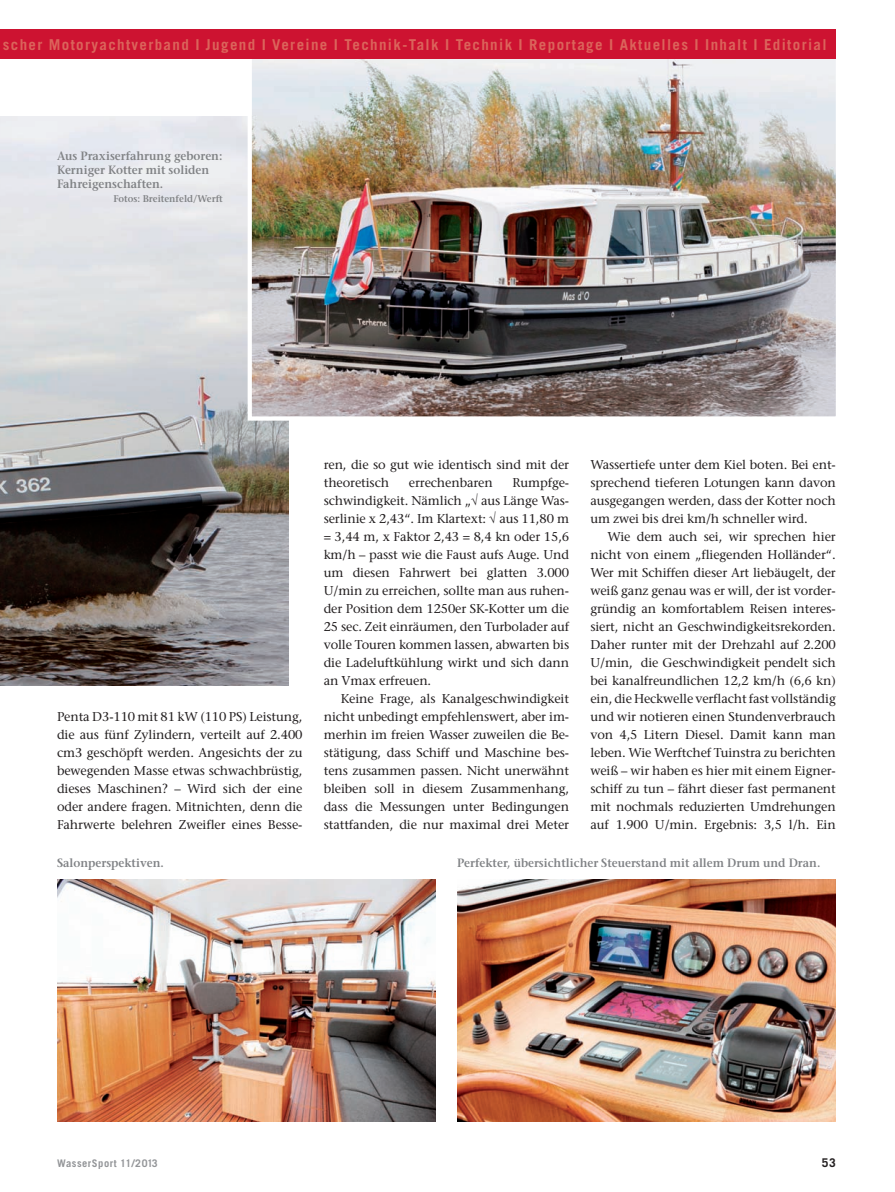
<style>
.page{position:relative;width:895px;height:1192px;background:#fff}
.page>*{position:absolute;margin:0;border:0;box-sizing:border-box;transform-origin:0 0}
.t1{font:700 15px "Trade Gothic";letter-spacing:.09em;color:#db645b}
.t2{font:12.75px/18px "Stone Serif";letter-spacing:-.01em;color:#231f20;text-align:justify}
.t3{font:600 12px/14.2px "Stone Serif";color:#808285;scale:.95 1}
.t4{font:700 12px "Trade Gothic";color:#231f20}
.t5{font:700 10.5px "Trade Gothic";letter-spacing:.045em;color:#939598}
.t6{font:600 9.75px "Stone Serif";color:#808285;scale:.95 1}
</style>
<div class="page">
<img style="left:0;top:117px;width:288px;height:568px">
<img style="left:252px;top:59px;width:582px;height:357px">
<div style="left:247px;top:37px;width:592px;height:384px;border:4px solid #fff"></div>
<img style="left:57px;top:879px;width:378px;height:242px">
<img style="left:457px;top:879px;width:378px;height:242px">
<div style="left:0;top:29px;width:835px;height:30px;background:#cd1331"></div>
<p class="t1" style="left:3px;top:39px;width:825px">scher Motoryachtverband I Jugend I Vereine I Technik-Talk I Technik I Reportage I Aktuelles I Inhalt I Editorial</p>
<p class="t3" style="left:57px;top:148px;width:176px">Aus Praxiserfahrung geboren:<br>Kerniger Kotter mit soliden<br>Fahreigenschaften.</p>
<p class="t6" style="left:113px;top:193px;width:117px">Fotos: Breitenfeld/Werft</p>
<p class="t2" style="left:57px;top:708px;width:247px">Penta D3-110 mit 81 kW (110 PS) Leistung, die aus fünf Zylindern, verteilt auf 2.400 cm3 geschöpft werden. Angesichts der zu bewegenden Masse etwas schwachbrüstig, dieses Maschinen? – Wird sich der eine oder andere fragen. Mitnichten, denn die Fahrwerte belehren Zweifler eines Besse-</p>
<p class="t2" style="left:323px;top:456px;width:247px">ren, die so gut wie identisch sind mit der theoretisch</p>
<p class="t2" style="left:409px;top:474px;width:85px">errechenbaren</p>
<p class="t2" style="left:512px;top:474px;width:58px">Rumpfge-</p>
<p class="t2" style="left:323px;top:492px;width:247px">schwindigkeit. Nämlich „√ aus Länge Was-</p>
<p class="t2" style="left:323px;top:510px;width:247px">serlinie x 2,43“. Im Klartext: √ aus 11,80 m</p>
<p class="t2" style="left:323px;top:528px;width:247px">= 3,44 m, x Faktor 2,43 = 8,4 kn oder 15,6</p>
<p class="t2" style="left:323px;top:546px;width:247px">km/h – passt wie die Faust aufs Auge. Und</p>
<p class="t2" style="left:323px;top:564px;width:247px">um diesen Fahrwert bei glatten 3.000</p>
<p class="t2" style="left:323px;top:582px;width:247px">U/min zu erreichen, sollte man aus ruhen-</p>
<p class="t2" style="left:323px;top:600px;width:247px">der Position dem 1250er SK-Kotter um die</p>
<p class="t2" style="left:323px;top:618px;width:247px">25 sec. Zeit einräumen, den Turbolader auf</p>
<p class="t2" style="left:323px;top:636px;width:247px">volle Touren kommen lassen, abwarten bis</p>
<p class="t2" style="left:323px;top:654px;width:247px">die Ladeluftkühlung wirkt und sich dann</p>
<p class="t2" style="left:323px;top:672px;width:109px">an Vmax erfreuen.</p>
<p class="t2" style="left:340px;top:690px;width:230px">Keine Frage, als Kanalgeschwindigkeit</p>
<p class="t2" style="left:323px;top:708px;width:247px">nicht unbedingt empfehlenswert, aber im-</p>
<p class="t2" style="left:323px;top:726px;width:247px">merhin im freien Wasser zuweilen die Be-</p>
<p class="t2" style="left:323px;top:744px;width:247px">stätigung, dass Schiff und Maschine bes -</p>
<p class="t2" style="left:323px;top:762px;width:247px">tens zusammen passen. Nicht unerwähnt</p>
<p class="t2" style="left:323px;top:780px;width:247px">bleiben soll in diesem Zusammenhang,</p>
<p class="t2" style="left:323px;top:798px;width:247px">dass die Messungen unter Bedingungen</p>
<p class="t2" style="left:323px;top:816px;width:247px">stattfanden, die nur maximal drei Meter</p>
<p class="t2" style="left:590px;top:456px;width:247px">Wassertiefe unter dem Kiel boten. Bei ent-</p>
<p class="t2" style="left:590px;top:474px;width:247px">sprechend tieferen Lotungen kann davon</p>
<p class="t2" style="left:590px;top:492px;width:247px">ausgegangen werden, dass der Kotter noch</p>
<p class="t2" style="left:590px;top:510px;width:219px">um zwei bis drei km/h schneller wird.</p>
<p class="t2" style="left:607px;top:528px;width:230px">Wie dem auch sei, wir sprechen hier</p>
<p class="t2" style="left:590px;top:546px;width:247px">nicht von einem „fliegenden Holländer“.</p>
<p class="t2" style="left:590px;top:564px;width:247px">Wer mit Schiffen dieser Art liebäugelt, der</p>
<p class="t2" style="left:590px;top:582px;width:247px">weiß ganz genau was er will, der ist vorder-</p>
<p class="t2" style="left:590px;top:600px;width:247px">gründig an komfortablem Reisen interes-</p>
<p class="t2" style="left:590px;top:618px;width:247px">siert, nicht an Geschwindigkeitsrekorden.</p>
<p class="t2" style="left:590px;top:636px;width:247px">Daher runter mit der Drehzahl auf 2.200</p>
<p class="t2" style="left:590px;top:654px;width:247px">U/min, die Geschwindigkeit pendelt sich</p>
<p class="t2" style="left:590px;top:672px;width:247px">bei kanalfreundlichen 12,2 km/h (6,6 kn)</p>
<p class="t2" style="left:590px;top:690px;width:247px">ein, die Heckwelle verflacht fast vollständig</p>
<p class="t2" style="left:590px;top:708px;width:247px">und wir notieren einen Stundenverbrauch</p>
<p class="t2" style="left:590px;top:726px;width:247px">von 4,5 Litern Diesel. Damit kann man</p>
<p class="t2" style="left:590px;top:744px;width:247px">leben. Wie Werftchef Tuinstra zu berichten</p>
<p class="t2" style="left:590px;top:762px;width:247px">weiß – wir haben es hier mit einem Eigner-</p>
<p class="t2" style="left:590px;top:780px;width:247px">schiff zu tun – fährt dieser fast permanent</p>
<p class="t2" style="left:590px;top:798px;width:247px">mit nochmals reduzierten Umdrehungen</p>
<p class="t2" style="left:590px;top:816px;width:247px">auf 1.900 U/min. Ergebnis: 3,5 l/h. Ein</p>
<p class="t3" style="left:57px;top:856px;width:114px">Salonperspektiven.</p>
<p class="t3" style="left:457px;top:856px;width:384px">Perfekter, übersichtlicher Steuerstand mit allem Drum und Dran.</p>
<p class="t5" style="left:57px;top:1159px;width:102px">WasserSport 11/2013</p>
<p class="t4" style="left:821px;top:1158px;width:15px">53</p>
</div>
